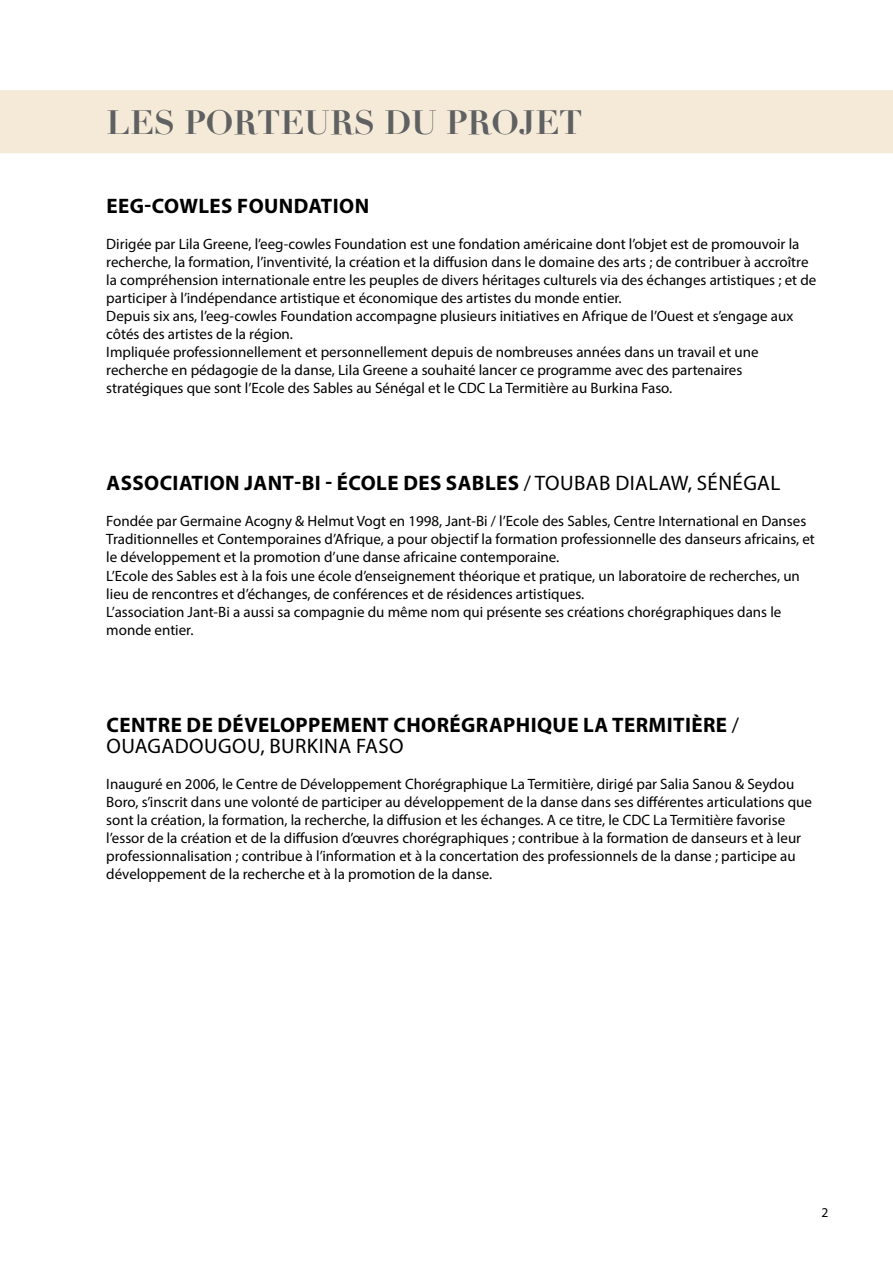
<style>
.page{position:relative;width:893px;height:1263px;background:#fff}
.page>*{position:absolute;margin:0;border:0;box-sizing:border-box;transform-origin:0 0}
.t1{font:700 33px "Didot";color:#5f6062}
.t2{font:700 21px/21px "Myriad Pro";letter-spacing:.02em;color:#000}
.t3{font:15px/18px "Myriad Pro";color:#000}
.t4{font:13.5px "Myriad Pro";color:#000}
.s1{font-weight:400}
</style>
<div class="page">
<div style="left:0;top:90px;width:893px;height:63px;background:#f4ead7"></div>
<h1 class="t1" style="left:106px;top:102px;width:478px">LES PORTEURS DU PROJET</h1>
<h2 class="t2" style="left:107px;top:195px;width:264px">EEG-COWLES FOUNDATION</h2>
<p class="t3" style="left:106px;top:235px;width:711px">Dirigée par Lila Greene, l’eeg-cowles Foundation est une fondation américaine dont l’objet est de promouvoir la recherche, la formation, l’inventivité, la création et la diffusion dans le domaine des arts ; de contribuer à accroître la compréhension internationale entre les peuples de divers héritages culturels via des échanges artistiques ; et de participer à l’indépendance artistique et économique des artistes du monde entier.<br>Depuis six ans, l’eeg-cowles Foundation accompagne plusieurs initiatives en Afrique de l’Ouest et s’engage aux côtés des artistes de la région.<br>I mpliquée professionnellement et personnellement depuis de nombreuses années dans un travail et une recherche en pédagogie de la danse, Lila Greene a souhaité lancer ce programme avec des partenaires stratégiques que sont l’Ecole des Sables au Sénégal et le CDC La Termitière au Burkina Faso.</p>
<h2 class="t2" style="left:107px;top:472px;width:675px">ASSOCIATION JANT-BI - ÉCOLE DES SABLES <span class="s1">/ Toubab Dialaw, Sénégal</span></h2>
<p class="t3" style="left:106px;top:512px;width:710px">Fondée par Germaine Acogny &amp; Helmut Vogt en 1998, Jant-Bi / l’Ecole des Sables, Centre I nternational en Danses Traditionnelles et Contemporaines d’Afrique, a pour objectif la formation professionnelle des danseurs africains, et le développement et la promotion d’une danse africaine contemporaine.<br>L’Ecole des Sables est à la fois une école d’enseignement théorique et pratique, un laboratoire de recherches, un lieu de rencontres et d’échanges, de conférences et de résidences artistiques.<br>L’association Jant-Bi a aussi sa compagnie du même nom qui présente ses créations chorégraphiques dans le monde entier.</p>
<h2 class="t2" style="left:107px;top:713px;width:634px">CENTRE DE DÉVELOPPEMENT CHORÉGRAPHIQUE LA TERMITIÈRE <span class="s1">/<br>Ouagadougou, Burkina Faso</span></h2>
<p class="t3" style="left:106px;top:774px;width:707px">I nauguré en 2006, le Centre de Développement Chorégraphique La Termitière, dirigé par Salia Sanou &amp; Seydou Boro, s’inscrit dans une volonté de participer au développement de la danse dans ses différentes articulations que sont la création, la formation, la recherche, la diffusion et les échanges. A ce titre, le CDC La Termitière favorise l’essor de la création et de la diffusion d’œuvres chorégraphiques ; contribue à la formation de danseurs et à leur professionnalisation ; contribue à l’information et à la concertation des professionnels de la danse ; participe au développement de la recherche et à la promotion de la danse.</p>
<p class="t4" style="left:821px;top:1204px;width:8px">2</p>
</div>
